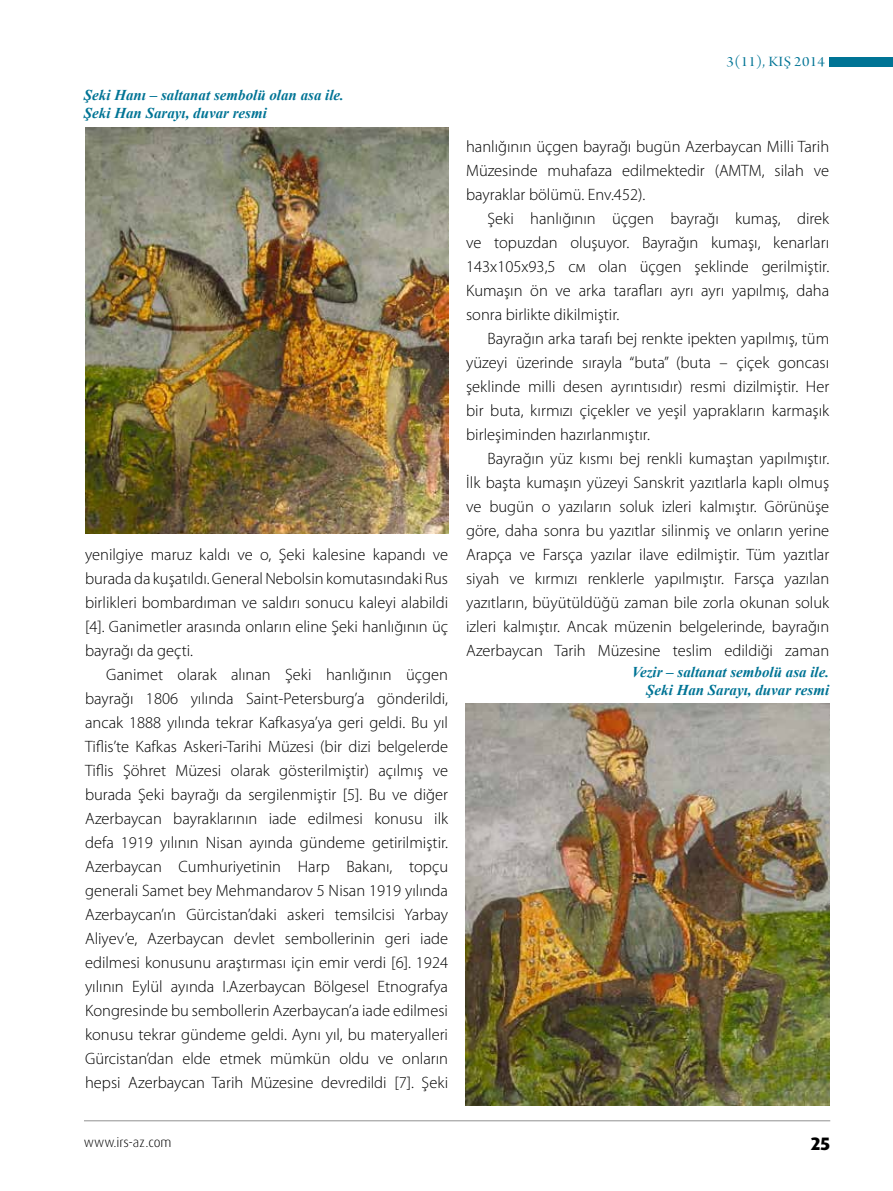
<style>
.page{position:relative;width:893px;height:1191px;background:#fff}
.page>*{position:absolute;margin:0;border:0;box-sizing:border-box;transform-origin:0 0}
.t1{font:800 18px "Dax Pro";color:#000}
.t2{font:300 16.5px/24px "Myriad Pro";color:#000;text-align:justify}
.t3{font:italic 700 15px/18px "Times New Roman";color:#007495}
.t4{font:15px "Arno Pro Display";letter-spacing:.02em;color:#007495;scale:1.1 1}
.t5{font:300 13.5px "Dax Pro";color:#000}
</style>
<div class="page">
<hr style="left:84px;top:1120px;width:746px;height:1px;background:#909090">
<div style="left:829px;top:57px;width:64px;height:9px;background:#007495"></div>
<img style="left:466px;top:703px;width:363px;height:403px">
<img style="left:85px;top:128px;width:363px;height:405px">
<p class="t3" style="left:84px;top:86px;width:262px">Şeki Hanı – saltanat sembolü olan asa ile.<br>Şeki Han Sarayı, duvar resmi</p>
<p class="t2" style="left:85px;top:542px;width:365px">yenilgiye maruz kaldı ve o, Şeki kalesine kapandı ve burada da kuşatıldı. General Nebolsin komutasındaki Rus birlikleri bombardıman ve saldırı sonucu kaleyi alabildi [4]. Ganimetler arasında onların eline Şeki hanlığının üç bayrağı da geçti.</p>
<p class="t2" style="left:85px;top:662px;width:365px;text-indent:21px">Ganimet olarak alınan Şeki hanlığının üçgen bayrağı 1806 yılında Saint-Petersburg’a gönderildi, ancak 1888 yılında tekrar Kafkasya’ya geri geldi. Bu yıl Tiflis’te Kafkas Askeri-Tarihi Müzesi (bir dizi belgelerde Tiflis Şöhret Müzesi olarak gösterilmiştir) açılmış ve burada Şeki bayrağı da sergilenmiştir [5]. Bu ve diğer Azerbaycan bayraklarının iade edilmesi konusu ilk defa 1919 yılının N isan ayında gündeme getirilmiştir.<br>Azerbaycan Cumhuriyetinin Harp Bakanı, topçu generali Samet bey Mehmandarov 5 N isan 1919 yılında Azerbaycan’ın Gürcistan’daki askeri temsilcisi Yarbay Aliyev’e, Azerbaycan devlet sembollerinin geri iade edilmesi konusunu araştırması için emir verdi [6]. 1924 yılının Eylül ayında I.Azerbaycan Bölgesel Etnografya Kongresinde bu sembollerin Azerbaycan’a iade edilmesi konusu tekrar gündeme geldi. Aynı yıl, bu materyalleri Gürcistan’dan elde etmek mümkün oldu ve onların hepsi Azerbaycan Tarih Müzesine devredildi [7]. Şeki</p>
<p class="t4" style="left:727px;top:53px;width:91px">3(11), KIŞ 2014</p>
<p class="t2" style="left:466px;top:135px;width:365px">hanlığının üçgen bayrağı bugün Azerbaycan Milli Tarih Müzesinde muhafaza edilmektedir (AMTM, silah ve bayraklar bölümü. Env.452).</p>
<p class="t2" style="left:466px;top:207px;width:365px;text-indent:21px">Şeki hanlığının üçgen bayrağı kumaş, direk ve topuzdan oluşuyor. Bayrağın kumaşı, kenarları 143х105х93,5 см olan üçgen şeklinde gerilmiştir.<br>Kumaşın ön ve arka tarafları ayrı ayrı yapılmış, daha sonra birlikte dikilmiştir.</p>
<p class="t2" style="left:466px;top:327px;width:365px;text-indent:21px">Bayrağın arka tarafı bej renkte ipekten yapılmış, tüm yüzeyi üzerinde sırayla “buta” (buta – çiçek goncası şeklinde milli desen ayrıntısıdır) resmi dizilmiştir. Her bir buta, kırmızı çiçekler ve yeşil yaprakların karmaşık birleşiminden hazırlanmıştır.</p>
<p class="t2" style="left:466px;top:447px;width:365px;text-indent:21px">Bayrağın yüz kısmı bej renkli kumaştan yapılmıştır.<br>İlk başta kumaşın yüzeyi Sanskrit yazıtlarla kaplı olmuş ve bugün o yazıların soluk izleri kalmıştır. Görünüşe göre, daha sonra bu yazıtlar silinmiş ve onların yerine Arapça ve Farsça yazılar ilave edilmiştir. Tüm yazıtlar siyah ve kırmızı renklerle yapılmıştır. Farsça yazılan yazıtların, büyütüldüğü zaman bile zorla okunan soluk izleri kalmıştır. Ancak müzenin belgelerinde, bayrağın Azerbaycan Tarih Müzesine teslim edildiği zaman</p>
<p class="t3" style="left:632px;top:662px;width:199px;text-align:right">Vezir – saltanat sembolü asa ile.<br>Şeki Han Sarayı, duvar resmi</p>
<p class="t5" style="left:84px;top:1133px;width:89px">www.irs-az.com</p>
<p class="t1" style="left:811px;top:1131px;width:21px">25</p>
</div>
